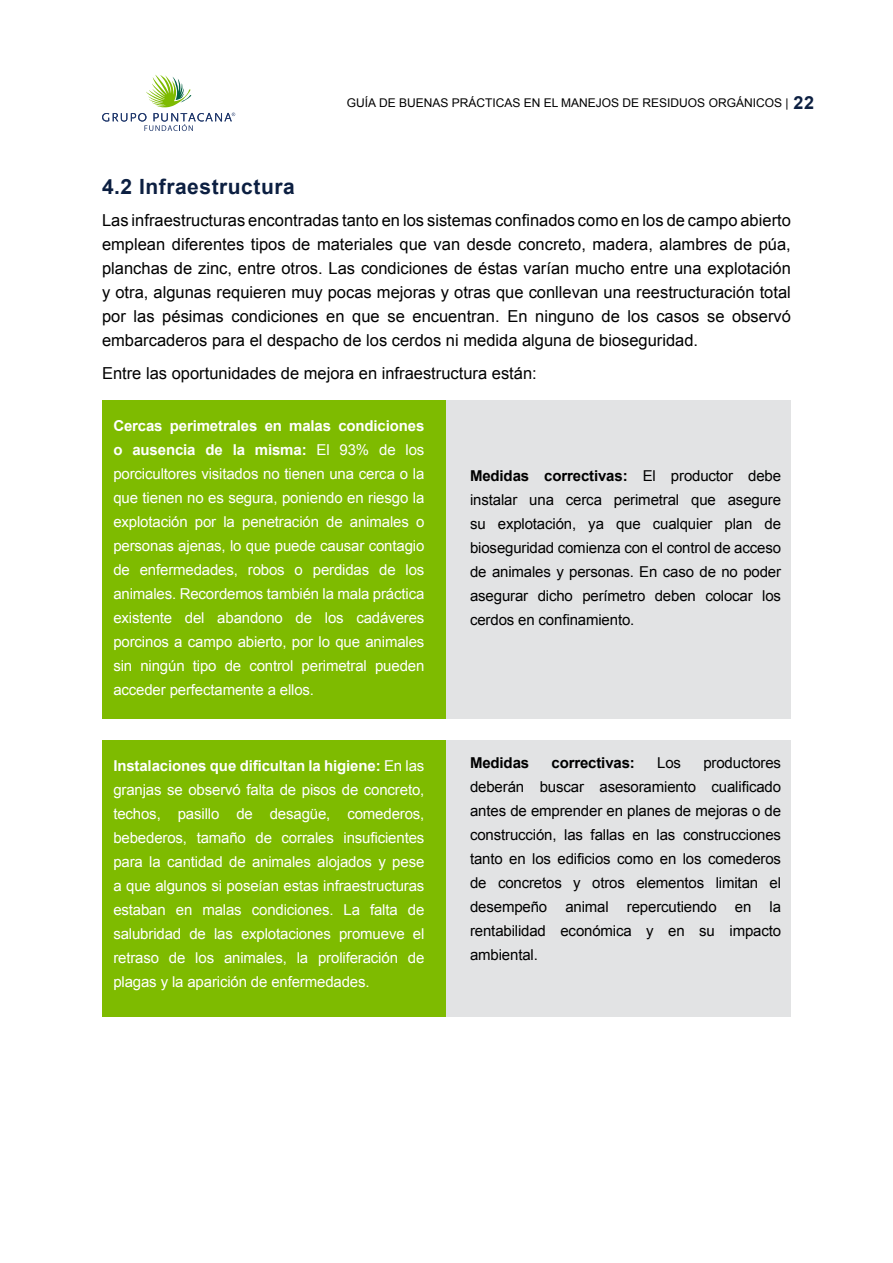
<style>
.page{position:relative;width:893px;height:1263px;background:#fff}
.page>*{position:absolute;margin:0;border:0;box-sizing:border-box;transform-origin:0 0}
.t1{font:700 21px "Arial";letter-spacing:.025em;color:#0c1f41}
.t2{font:16.5px/24px "Arial";color:#000;text-align:justify}
.t3{font:15px/24px "Arial";letter-spacing:-.01em;color:#fff;text-align:justify}
.t4{font:15px/24px "Arial";letter-spacing:-.01em;color:#000;text-align:justify}
.t5{font:700 15px "Arial";letter-spacing:-.01em;color:#000}
.t6{font:12px "Arial";color:#000}
.s1{font-weight:700;font-size:18px;color:#0c1f41}
.s2{font-weight:700}
</style>
<div class="page">
<svg style="left:102px;top:75px;width:133px;height:56px"></svg>
<div style="left:102px;top:400px;width:344px;height:319px;background:#7ebb00"></div>
<div style="left:102px;top:740px;width:344px;height:276px;background:#7ebb00"></div>
<div style="left:446px;top:400px;width:345px;height:319px;background:#e2e3e4"></div>
<div style="left:446px;top:740px;width:345px;height:276px;background:#e2e3e4"></div>
<p class="t6" style="left:347px;top:95px;width:469px">GUÍA DE BUENAS PRÁCTICAS EN EL MANEJOS DE RESIDUOS ORGÁNICOS | <span class="s1">22</span></p>
<h1 class="t1" style="left:102px;top:173px;width:194px">4.2 Infraestructura</h1>
<p class="t2" style="left:102px;top:209px;width:690px">Las infraestructuras encontradas tanto en los sistemas confinados como en los de campo abierto emplean diferentes tipos de materiales que van desde concreto, madera, alambres de púa, planchas de zinc, entre otros. Las condiciones de éstas varían mucho entre una explotación y otra, algunas requieren muy pocas mejoras y otras que conllevan una reestructuración total por las pésimas condiciones en que se encuentran. En ninguno de los casos se observó embarcaderos para el despacho de los cerdos ni medida alguna de bioseguridad.</p>
<p class="t2" style="left:102px;top:361px;width:436px">Entre las oportunidades de mejora en infraestructura están:</p>
<p class="t3" style="left:113px;top:414px;width:313px"><span class="s2">Cercas perimetrales en malas condiciones o ausencia de la misma:</span> El 93% de los porcicultores visitados no tienen una cerca o la que tienen no es segura, poniendo en riesgo la explotación por la penetración de animales o personas ajenas, lo que puede causar contagio de enfermedades, robos o perdidas de los animales. Recordemos también la mala práctica existente del abandono de los cadáveres porcinos a campo abierto, por lo que animales sin ningún tipo de control perimetral pueden acceder perfectamente a ellos.</p>
<p class="t4" style="left:470px;top:464px;width:313px"><span class="s2">Medidas correctivas:</span> El productor debe instalar una cerca perimetral que asegure su explotación, ya que cualquier plan de bioseguridad comienza con el control de acceso de animales y personas. En caso de no poder asegurar dicho perímetro deben colocar los cerdos en confinamiento.</p>
<p class="t3" style="left:113px;top:754px;width:313px"><span class="s2">Instalaciones que dificultan la higiene:</span> En las granjas se observó falta de pisos de concreto, techos, pasillo de desagüe, comederos, bebederos, tamaño de corrales insuficientes para la cantidad de animales alojados y pese a que algunos si poseían estas infraestructuras estaban en malas condiciones. La falta de salubridad de las explotaciones promueve el retraso de los animales, la proliferación de plagas y la aparición de enfermedades.</p>
<p class="t4" style="left:470px;top:751px;width:313px;text-indent:233px">productores deberán buscar asesoramiento cualificado antes de emprender en planes de mejoras o de construcción, las fallas en las construcciones tanto en los edificios como en los comederos de concretos y otros elementos limitan el desempeño animal repercutiendo en la rentabilidad económica y en su impacto ambiental.</p>
<p class="t5" style="left:470px;top:753px;width:61px">Medidas</p>
<p class="t5" style="left:551px;top:753px;width:85px">correctivas:</p>
<p class="t4" style="left:657px;top:751px;width:25px">Los</p>
</div>
